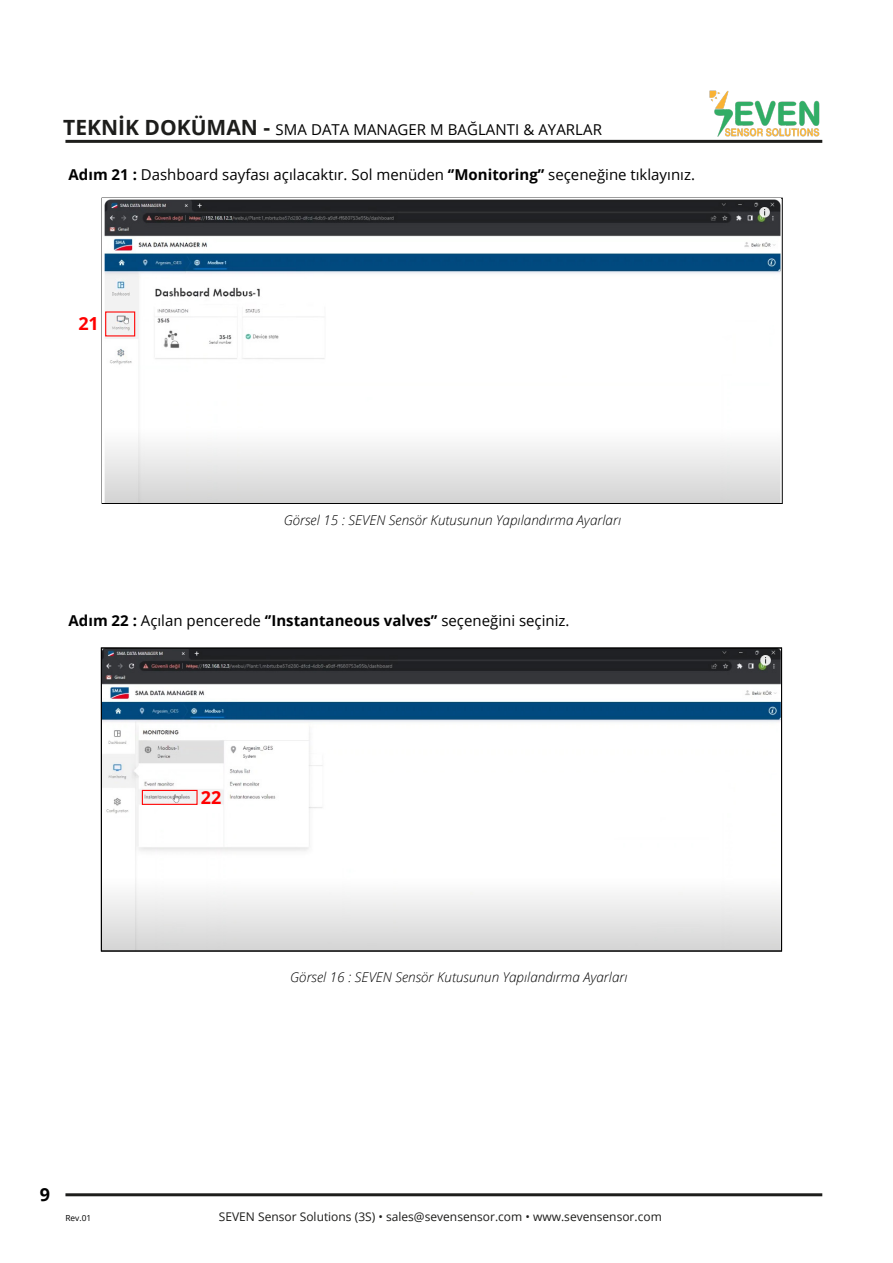
<style>
.page{position:relative;width:893px;height:1263px;background:#fff}
.page>*{position:absolute;margin:0;border:0;box-sizing:border-box;transform-origin:0 0}
.t1{font:700 18px "Open Sans";color:#f00}
.t2{font:700 18px "Open Sans";color:#000}
.t3{font:15px "Open Sans";color:#000}
.t4{font:italic 300 13.5px "Open Sans";color:#000}
.t5{font:12px "Open Sans";color:#1d1d1b}
.t6{font:8.4px "Open Sans";color:#000}
.s1{font-weight:700;font-size:21px;color:#1d1d1b}
.s2{font-weight:700}
</style>
<div class="page">
<img style="left:704px;top:90px;width:119px;height:53px">
<hr style="left:65px;top:140px;width:757px;height:3px;background:#1d1d1b">
<hr style="left:65px;top:1193px;width:757px;height:3px;background:#1d1d1b">
<svg style="left:100px;top:647px;width:682px;height:305px"></svg>
<img style="left:104px;top:199px;width:677px;height:303px">
<div style="left:105px;top:311px;width:30px;height:25px;border:1px solid #ff0808"></div>
<p class="t3" style="left:63px;top:119px;width:540px"><span class="s1">TEKNİK DOKÜMAN -</span> SMA DATA MANAGER M BAĞLANTI &amp; AYARLAR</p>
<p class="t3" style="left:69px;top:164px;width:628px"><span class="s2">Adım 21 :</span> Dashboard sayfası açılacaktır. Sol menüden <span class="s2">‘’Monitoring’’</span> seçeneğine tıklayınız.</p>
<p class="t1" style="left:78px;top:311px;width:22px">21</p>
<p class="t4" style="left:284px;top:510px;width:339px">Görsel 15 : SEVEN Sensör Kutusunun Yapılandırma Ayarları</p>
<p class="t3" style="left:69px;top:611px;width:502px"><span class="s2">Adım 22 :</span> Açılan pencerede <span class="s2">‘’Instantaneous valves’’</span> seçeneğini seçiniz.</p>
<p class="t1" style="left:201px;top:784px;width:22px">22</p>
<p class="t4" style="left:290px;top:968px;width:339px">Görsel 16 : SEVEN Sensör Kutusunun Yapılandırma Ayarları</p>
<p class="t2" style="left:40px;top:1182px;width:12px">9</p>
<p class="t6" style="left:65px;top:1212px;width:27px">Rev.01</p>
<p class="t5" style="left:219px;top:1209px;width:444px">SEVEN Sensor Solutions (3S) • sales@sevensensor.com • www.sevensensor.com</p>
</div>
